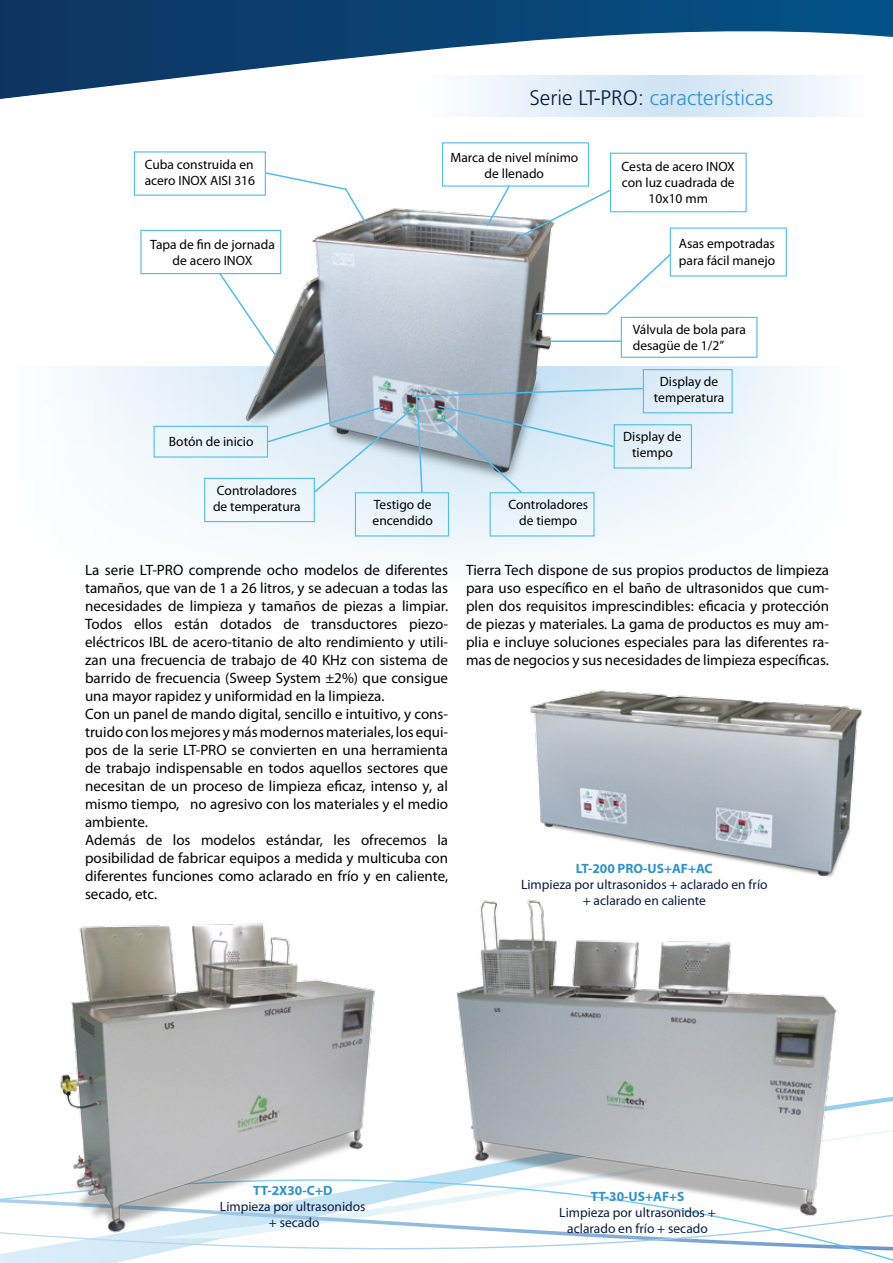
<style>
.page{position:relative;width:893px;height:1263px;background:#fff}
.page>*{position:absolute;margin:0;border:0;box-sizing:border-box;transform-origin:0 0}
.t1{font:300 21px "Frutiger";color:#3093cc}
.t2{font:15px/18px "Myriad Pro";color:#000}
.t3{font:13.5px/16.2px "Myriad Pro";color:#000;text-align:center}
.t4{font:13.5px/16.2px "Myriad Pro";color:#0b1c40;text-align:center}
.t5{font:700 13.5px "Myriad Pro";color:#3093cc}
.s1{color:#0b1c40}
</style>
<div class="page">
<svg style="left:0;top:1130px;width:893px;height:133px"></svg>
<svg style="left:71px;top:367px;width:730px;height:191px"></svg>
<svg style="left:0;top:0;width:893px;height:157px"></svg>
<svg style="left:419px;top:76px;width:448px;height:41px"></svg>
<img style="left:232px;top:208px;width:330px;height:276px">
<hr style="left:536px;top:313px;width:72px;height:1px;background:#4ebde9">
<svg style="left:605px;top:252px;width:65px;height:63px"></svg>
<hr style="left:549px;top:340px;width:72px;height:2px;background:#4ebde9">
<svg style="left:218px;top:271px;width:60px;height:87px"></svg>
<svg style="left:264px;top:172px;width:104px;height:53px"></svg>
<div style="left:610px;top:153px;width:137px;height:59px;border:1px solid #4ebde9"></div>
<div style="left:670px;top:227px;width:117px;height:50px;border:1px solid #4ebde9"></div>
<svg style="left:485px;top:184px;width:127px;height:55px"></svg>
<div style="left:442px;top:142px;width:147px;height:45px;border:1px solid #4ebde9"></div>
<div style="left:621px;top:317px;width:136px;height:41px;border:1px solid #4ebde9"></div>
<div style="left:134px;top:151px;width:132px;height:45px;border:1px solid #4ebde9"></div>
<div style="left:140px;top:230px;width:141px;height:44px;border:1px solid #4ebde9"></div>
<div style="left:154px;top:426px;width:114px;height:32px;border:1px solid #4ebde9"></div>
<div style="left:204px;top:478px;width:111px;height:44px;border:1px solid #4ebde9"></div>
<div style="left:355px;top:492px;width:94px;height:44px;border:1px solid #4ebde9"></div>
<div style="left:614px;top:424px;width:78px;height:44px;border:1px solid #4ebde9"></div>
<div style="left:643px;top:369px;width:90px;height:44px;border:1px solid #4ebde9"></div>
<svg style="left:266px;top:387px;width:378px;height:107px;background:#c1d3e0"></svg>
<img style="left:529px;top:690px;width:333px;height:187px">
<img style="left:54px;top:923px;width:327px;height:314px">
<img style="left:442px;top:899px;width:405px;height:322px">
<h1 class="t1" style="left:529px;top:86px;width:245px"><span class="s1">Serie LT-PRO:</span> características</h1>
<p class="t3" style="left:145px;top:156px;width:112px;text-align:left">Cuba construida en acero INOX AISI 316</p>
<p class="t3" style="left:450px;top:149px;width:129px">Marca de nivel mínimo de llenado</p>
<p class="t3" style="left:622px;top:158px;width:115px">Cesta de acero INOX con luz cuadrada de<br>10x10 mm</p>
<p class="t3" style="left:150px;top:236px;width:126px">Tapa de fin de jornada de acero INOX</p>
<p class="t3" style="left:679px;top:235px;width:98px;text-align:left">Asas empotradas para fácil manejo</p>
<p class="t3" style="left:633px;top:321px;width:115px;text-align:left">Válvula de bola para desagüe de 1/2”</p>
<p class="t3" style="left:654px;top:373px;width:72px">Display de temperatura</p>
<p class="t3" style="left:169px;top:433px;width:86px">Botón de inicio</p>
<p class="t3" style="left:213px;top:482px;width:89px;text-align:left">Controladores de temperatura</p>
<p class="t3" style="left:373px;top:496px;width:62px;text-align:left">Testigo de encendido</p>
<p class="t3" style="left:508px;top:496px;width:81px">Controladores de tiempo</p>
<p class="t3" style="left:623px;top:428px;width:60px">Display de tiempo</p>
<p class="t2" style="left:85px;top:560px;width:365px">La serie LT-PRO comprende ocho modelos de diferentes tamaños, que van de 1 a 26 litros, y se adecuan a todas las necesidades de limpieza y tamaños de piezas a limpiar.<br>Todos ellos están dotados de transductores piezo&shy;eléctricos IBL de acero-titanio de alto rendimiento y utili&shy;zan una frecuencia de trabajo de 40 KHz con sistema de barrido de frecuencia (Sweep System ±2%) que consigue una mayor rapidez y uniformidad en la limpieza.<br>Con un panel de mando digital, sencillo e intuitivo, y cons&shy;truido con los mejores y más modernos materiales, los equi&shy;pos de la serie LT-PRO se convierten en una herramienta de trabajo indispensable en todos aquellos sectores que necesitan de un proceso de limpieza eficaz, intenso y, al mismo tiempo, no agresivo con los materiales y el medio ambiente.<br>Además de los modelos estándar, les ofrecemos la posibilidad de fabricar equipos a medida y multicuba con diferentes funciones como aclarado en frío y en caliente, secado, etc.</p>
<p class="t2" style="left:466px;top:560px;width:364px;text-align:justify">Tierra Tech dispone de sus propios productos de limpieza para uso específico en el baño de ultrasonidos que cum&shy;plen dos requisitos imprescindibles: eficacia y protección de piezas y materiales. La gama de productos es muy am&shy;plia e incluye soluciones especiales para las diferentes ra&shy;mas de negocios y sus necesidades de limpieza específicas.</p>
<p class="t5" style="left:576px;top:860px;width:138px">LT-200 PRO-US+AF+AC</p>
<p class="t4" style="left:521px;top:876px;width:248px">Limpieza por ultrasonidos + aclarado en frío + aclarado en caliente</p>
<p class="t5" style="left:253px;top:1181px;width:81px">TT-2X30-C+D</p>
<p class="t4" style="left:220px;top:1198px;width:147px">Limpieza por ultrasonidos + secado</p>
<p class="t5" style="left:591px;top:1187px;width:95px">TT-30-US+AF+S</p>
<p class="t4" style="left:559px;top:1204px;width:158px">Limpieza por ultrasonidos + aclarado en frío + secado</p>
</div>
